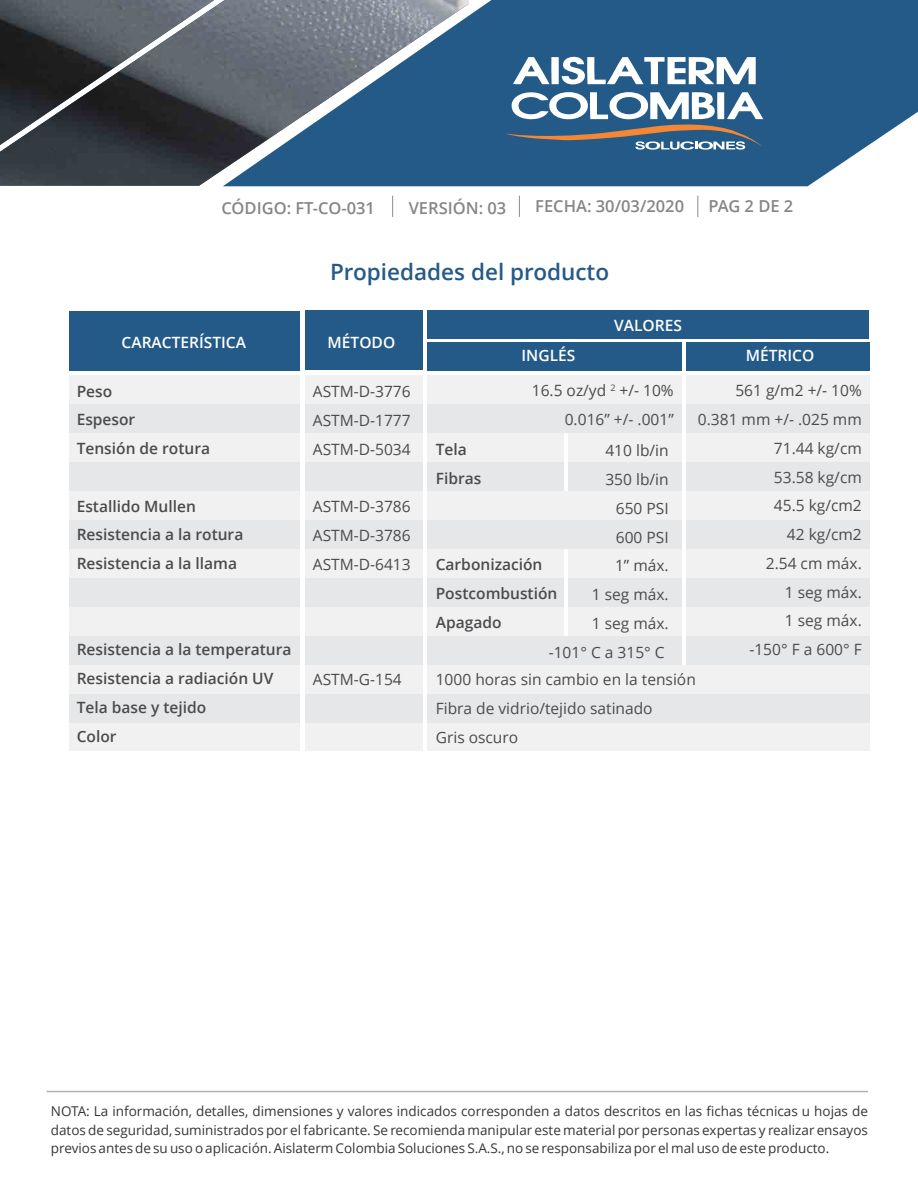
<style>
.page{position:relative;width:918px;height:1184px;background:#fff}
.page>*{position:absolute;margin:0;border:0;box-sizing:border-box;transform-origin:0 0}
.t1{font:600 22.5px "Open Sans";color:#245a89}
.t2{font:600 16.5px "Open Sans";color:#848688}
.t3{font:15.6px/28.8px "Open Sans";color:#4b4b4d;text-align:justify}
.t4{font:600 15.6px/28.8px "Open Sans";color:#4b4b4d}
.t5{font:600 15.6px "Open Sans";color:#fff}
.t6{font:13.5px/18.5px "Open Sans";color:#373435;text-align:justify}
</style>
<div class="page">
<hr style="left:46px;top:1090px;width:822px;height:1px;background:#b3b3b3">
<svg style="left:392px;top:195px;width:1px;height:22px"></svg>
<svg style="left:519px;top:195px;width:1px;height:22px"></svg>
<svg style="left:697px;top:195px;width:1px;height:22px"></svg>
<svg style="left:469px;top:0;width:449px;height:186px;fill:#245a88"></svg>
<svg style="left:505px;top:53px;width:258px;height:97px"></svg>
<div style="left:427px;top:310px;width:442px;height:28px;background:#245a88"></div>
<div style="left:69px;top:375px;width:231px;height:29px;background:#f1f1f2"></div>
<div style="left:663px;top:722px;width:207px;height:29px;background:#f1f1f2"></div>
<div style="left:663px;top:664px;width:207px;height:29px;background:#f1f1f2"></div>
<div style="left:663px;top:693px;width:207px;height:29px;background:#e6e7e8"></div>
<div style="left:69px;top:548px;width:231px;height:29px;background:#f1f1f2"></div>
<div style="left:69px;top:433px;width:231px;height:29px;background:#f1f1f2"></div>
<div style="left:69px;top:491px;width:231px;height:28px;background:#f1f1f2"></div>
<div style="left:69px;top:404px;width:231px;height:29px;background:#e6e7e8"></div>
<div style="left:69px;top:462px;width:231px;height:29px;background:#e6e7e8"></div>
<div style="left:69px;top:519px;width:231px;height:29px;background:#e6e7e8"></div>
<div style="left:69px;top:722px;width:231px;height:29px;background:#f1f1f2"></div>
<div style="left:69px;top:606px;width:231px;height:29px;background:#f1f1f2"></div>
<div style="left:69px;top:664px;width:231px;height:29px;background:#f1f1f2"></div>
<div style="left:69px;top:577px;width:231px;height:29px;background:#e6e7e8"></div>
<div style="left:69px;top:635px;width:231px;height:29px;background:#e6e7e8"></div>
<div style="left:69px;top:693px;width:231px;height:29px;background:#e6e7e8"></div>
<div style="left:305px;top:375px;width:117px;height:29px;background:#f1f1f2"></div>
<div style="left:305px;top:548px;width:117px;height:29px;background:#f1f1f2"></div>
<div style="left:305px;top:433px;width:117px;height:29px;background:#f1f1f2"></div>
<div style="left:305px;top:491px;width:117px;height:28px;background:#f1f1f2"></div>
<div style="left:305px;top:404px;width:117px;height:29px;background:#e6e7e8"></div>
<div style="left:305px;top:462px;width:117px;height:29px;background:#e6e7e8"></div>
<div style="left:305px;top:519px;width:117px;height:29px;background:#e6e7e8"></div>
<div style="left:305px;top:722px;width:117px;height:29px;background:#f1f1f2"></div>
<div style="left:305px;top:606px;width:117px;height:29px;background:#f1f1f2"></div>
<div style="left:305px;top:664px;width:117px;height:29px;background:#f1f1f2"></div>
<div style="left:305px;top:577px;width:117px;height:29px;background:#e6e7e8"></div>
<div style="left:305px;top:635px;width:117px;height:29px;background:#e6e7e8"></div>
<div style="left:305px;top:693px;width:117px;height:29px;background:#e6e7e8"></div>
<div style="left:686px;top:375px;width:184px;height:29px;background:#f1f1f2"></div>
<div style="left:686px;top:548px;width:184px;height:29px;background:#f1f1f2"></div>
<div style="left:686px;top:433px;width:184px;height:29px;background:#f1f1f2"></div>
<div style="left:686px;top:491px;width:184px;height:28px;background:#f1f1f2"></div>
<div style="left:686px;top:404px;width:184px;height:29px;background:#e6e7e8"></div>
<div style="left:686px;top:462px;width:184px;height:29px;background:#e6e7e8"></div>
<div style="left:686px;top:519px;width:184px;height:29px;background:#e6e7e8"></div>
<div style="left:686px;top:606px;width:184px;height:29px;background:#f1f1f2"></div>
<div style="left:686px;top:577px;width:184px;height:29px;background:#e6e7e8"></div>
<div style="left:686px;top:635px;width:184px;height:29px;background:#e6e7e8"></div>
<div style="left:568px;top:548px;width:114px;height:29px;background:#f1f1f2"></div>
<div style="left:568px;top:433px;width:114px;height:29px;background:#f1f1f2"></div>
<div style="left:541px;top:491px;width:141px;height:28px;background:#f1f1f2"></div>
<div style="left:568px;top:462px;width:114px;height:29px;background:#e6e7e8"></div>
<div style="left:541px;top:519px;width:141px;height:29px;background:#e6e7e8"></div>
<div style="left:581px;top:722px;width:124px;height:29px;background:#f1f1f2"></div>
<div style="left:568px;top:606px;width:114px;height:29px;background:#f1f1f2"></div>
<div style="left:581px;top:664px;width:124px;height:29px;background:#f1f1f2"></div>
<div style="left:568px;top:577px;width:114px;height:29px;background:#e6e7e8"></div>
<div style="left:519px;top:635px;width:163px;height:29px;background:#e6e7e8"></div>
<div style="left:581px;top:693px;width:124px;height:29px;background:#e6e7e8"></div>
<div style="left:427px;top:375px;width:254px;height:29px;background:#f1f1f2"></div>
<div style="left:69px;top:311px;width:231px;height:59px;background:#245a88"></div>
<div style="left:305px;top:310px;width:117px;height:59px;background:#245a88"></div>
<div style="left:686px;top:342px;width:184px;height:28px;background:#245a88"></div>
<div style="left:427px;top:342px;width:254px;height:28px;background:#245a88"></div>
<div style="left:427px;top:548px;width:137px;height:29px;background:#f1f1f2"></div>
<div style="left:427px;top:433px;width:137px;height:29px;background:#f1f1f2"></div>
<div style="left:427px;top:491px;width:149px;height:28px;background:#f1f1f2"></div>
<div style="left:427px;top:404px;width:254px;height:29px;background:#e6e7e8"></div>
<div style="left:427px;top:462px;width:137px;height:29px;background:#e6e7e8"></div>
<div style="left:427px;top:519px;width:149px;height:29px;background:#e6e7e8"></div>
<div style="left:427px;top:722px;width:189px;height:29px;background:#f1f1f2"></div>
<div style="left:427px;top:606px;width:137px;height:29px;background:#f1f1f2"></div>
<div style="left:427px;top:664px;width:189px;height:29px;background:#f1f1f2"></div>
<div style="left:427px;top:577px;width:137px;height:29px;background:#e6e7e8"></div>
<div style="left:427px;top:635px;width:149px;height:29px;background:#e6e7e8"></div>
<div style="left:427px;top:693px;width:189px;height:29px;background:#e6e7e8"></div>
<img style="left:0;top:0;width:469px;height:186px">
<img style="left:0;top:0;width:214px;height:145px">
<p class="t2" style="left:221px;top:196px;width:155px">CÓDIGO: FT-CO-031</p>
<p class="t2" style="left:409px;top:196px;width:99px">VERSIÓN: 03</p>
<p class="t2" style="left:535px;top:195px;width:150px">FECHA: 30/03/2020</p>
<p class="t2" style="left:708px;top:195px;width:86px">PAG 2 DE 2</p>
<h1 class="t1" style="left:330px;top:257px;width:281px">Propiedades del producto</h1>
<p class="t5" style="left:122px;top:331px;width:126px">CARACTERÍSTICA</p>
<p class="t5" style="left:328px;top:331px;width:69px">MÉTODO</p>
<p class="t4" style="left:77px;top:376px;width:135px">Peso<br>Espesor<br>Tensión de rotura</p>
<p class="t4" style="left:77px;top:491px;width:168px">Estallido Mullen<br>Resistencia a la rotura<br>Resistencia a la llama</p>
<p class="t3" style="left:313px;top:377px;width:99px">ASTM-D-3776<br>ASTM-D-1777<br>ASTM-D-5034</p>
<p class="t3" style="left:313px;top:492px;width:99px">ASTM-D-3786<br>ASTM-D-3786<br>ASTM-D-6413</p>
<p class="t4" style="left:77px;top:634px;width:216px">Resistencia a la temperatura<br>Resistencia a radiación UV<br>Tela base y tejido<br>Color</p>
<p class="t3" style="left:313px;top:664px;width:90px">ASTM-G-154</p>
<p class="t5" style="left:614px;top:314px;width:69px">VALORES</p>
<p class="t5" style="left:522px;top:345px;width:55px">INGLÉS</p>
<p class="t5" style="left:746px;top:345px;width:70px">MÉTRICO</p>
<p class="t3" style="left:532px;top:376px;width:143px;text-align:right">16.5 oz/yd <sup>2</sup> +/- 10%<br>0.016” +/- .001”</p>
<p class="t3" style="left:605px;top:435px;width:65px">410 lb/in</p>
<p class="t3" style="left:605px;top:464px;width:65px">350 lb/in</p>
<p class="t3" style="left:616px;top:493px;width:54px">650 PSI</p>
<p class="t3" style="left:616px;top:522px;width:54px">600 PSI</p>
<p class="t3" style="left:615px;top:550px;width:55px">1” máx.</p>
<p class="t3" style="left:592px;top:579px;width:78px">1 seg máx.</p>
<p class="t3" style="left:592px;top:608px;width:78px">1 seg máx.</p>
<p class="t3" style="left:549px;top:637px;width:118px">-101° C a 315° C</p>
<p class="t3" style="left:436px;top:664px;width:262px">1000 horas sin cambio en la tensión</p>
<p class="t3" style="left:436px;top:693px;width:218px">Fibra de vidrio/tejido satinado</p>
<p class="t3" style="left:436px;top:722px;width:84px">Gris oscuro</p>
<p class="t3" style="left:698px;top:376px;width:166px;text-align:right">561 g/m2 +/- 10%<br>0.381 mm +/- .025 mm<br>71.44 kg/cm<br>53.58 kg/cm<br>45.5 kg/cm2<br>42 kg/cm2<br>2.54 cm máx.<br>1 seg máx.<br>1 seg máx.<br>-150° F a 600° F</p>
<p class="t4" style="left:436px;top:435px;width:47px">Tela<br>Fibras</p>
<p class="t4" style="left:436px;top:550px;width:123px">Carbonización<br>Postcombustión<br>Apagado</p>
<p class="t6" style="left:51px;top:1101px;width:819px">NOTA: La información, detalles, dimensiones y valores indicados corresponden a datos descritos en las fichas técnicas u hojas de datos de seguridad, suministrados por el fabricante. Se recomienda manipular este material por personas expertas y realizar ensayos previos antes de su uso o aplicación. Aislaterm Colombia Soluciones S.A.S., no se responsabiliza por el mal uso de este producto.</p>
</div>
